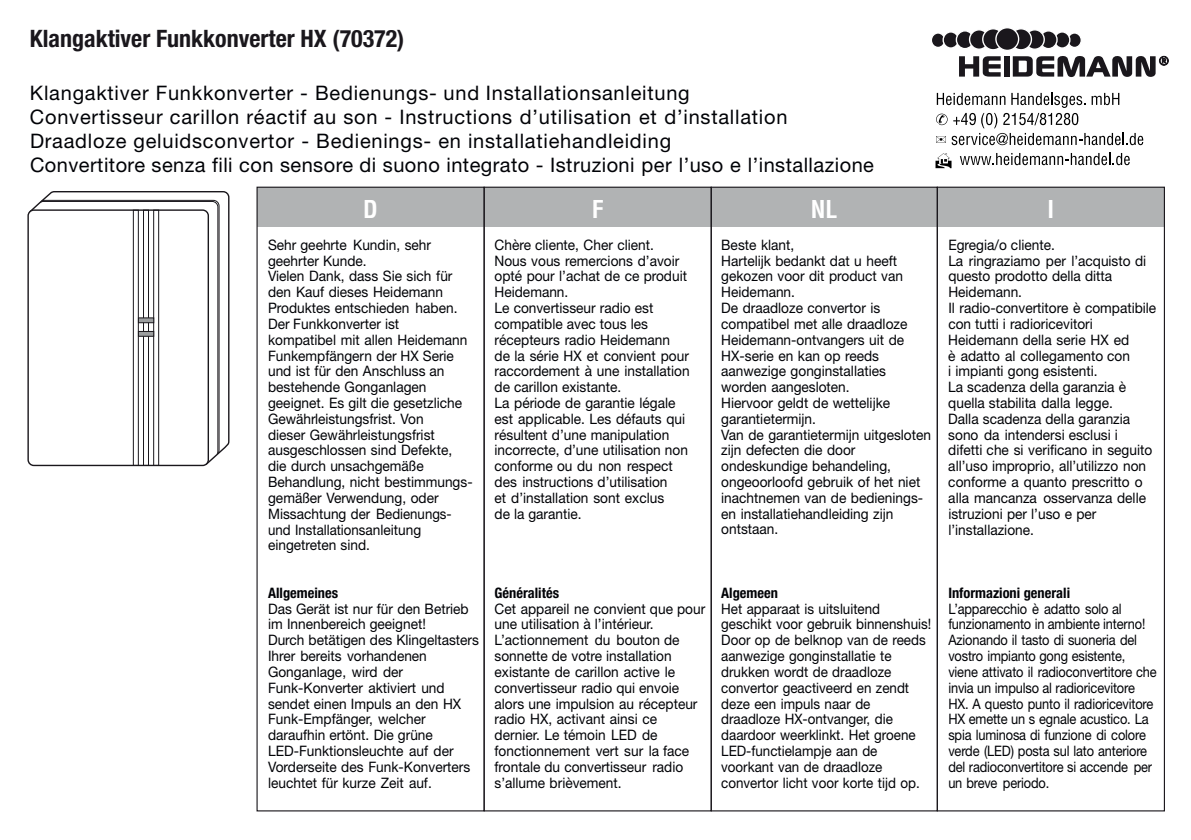
<style>
.page{position:relative;width:1191px;height:840px;background:#fff}
.page>*{position:absolute;margin:0;border:0;box-sizing:border-box;transform-origin:0 0}
.t1{font:700 condensed 24px "Helvetica Neue";color:#1a171c}
.t2{font:700 condensed 24px "Helvetica";color:#fff}
.t3{font:20px/24px "Helvetica Neue";letter-spacing:.04em;color:#000206}
.t4{font:14.4px/15.8px "Helvetica Neue";color:#000206;scale:.95 1}
.t5{font:14.4px/15.8px "Helvetica Neue";color:#000206;scale:.89 1}
.t6{font:14.4px/15.8px "Helvetica Neue";color:#000206;scale:.93 1}
.t7{font:700 condensed 14.4px "Helvetica Neue";color:#000206}
</style>
<div class="page">
<div style="left:257px;top:187px;width:907px;height:39px;background:#b1b3b4"></div>
<div style="left:936px;top:186px;width:229px;height:625px;border:1px solid #1a171c"></div>
<svg style="left:935px;top:153px;width:16px;height:15px"></svg>
<svg style="left:959px;top:153px;width:170px;height:12px"></svg>
<svg style="left:936px;top:93px;width:207px;height:52px"></svg>
<svg style="left:959px;top:56px;width:41px;height:21px"></svg>
<div style="left:1004px;top:56px;width:5px;height:21px;background:#1a171c"></div>
<svg style="left:1067px;top:33px;width:14px;height:14px"></svg>
<div style="left:1067px;top:32px;width:15px;height:16px;border:1px solid #fff;border-radius:50%"></div>
<svg style="left:1054px;top:32px;width:15px;height:16px"></svg>
<div style="left:1053px;top:31px;width:17px;height:18px;border:1px solid #fff;border-radius:50%"></div>
<div style="left:1040px;top:31px;width:17px;height:18px;background:#1a171c;border-radius:50%"></div>
<div style="left:1039px;top:30px;width:18px;height:19px;border:1px solid #fff;border-radius:50%"></div>
<svg style="left:1025px;top:30px;width:19px;height:19px"></svg>
<div style="left:1024px;top:29px;width:21px;height:21px;border:1px solid #fff;border-radius:50%"></div>
<svg style="left:1010px;top:29px;width:21px;height:21px"></svg>
<div style="left:1010px;top:28px;width:22px;height:22px;border:1px solid #fff;border-radius:50%"></div>
<svg style="left:931px;top:33px;width:13px;height:14px"></svg>
<div style="left:930px;top:32px;width:15px;height:16px;border:1px solid #fff;border-radius:50%"></div>
<svg style="left:943px;top:32px;width:15px;height:16px"></svg>
<div style="left:942px;top:31px;width:17px;height:18px;border:1px solid #fff;border-radius:50%"></div>
<svg style="left:956px;top:31px;width:17px;height:18px"></svg>
<div style="left:955px;top:30px;width:19px;height:19px;border:1px solid #fff;border-radius:50%"></div>
<div style="left:969px;top:30px;width:19px;height:19px;background:#1a171c;border-radius:50%"></div>
<div style="left:969px;top:29px;width:20px;height:21px;border:1px solid #fff;border-radius:50%"></div>
<div style="left:982px;top:29px;width:21px;height:21px;background:#1a171c;border-radius:50%"></div>
<div style="left:982px;top:28px;width:22px;height:22px;border:1px solid #fff;border-radius:50%"></div>
<div style="left:996px;top:28px;width:22px;height:22px;background:#1a171c;border-radius:50%"></div>
<div style="left:995px;top:27px;width:24px;height:24px;border:1px solid #fff;border-radius:50%"></div>
<svg style="left:1012px;top:55px;width:156px;height:23px"></svg>
<svg style="left:29px;top:191px;width:201px;height:276px"></svg>
<svg style="left:40px;top:199px;width:180px;height:254px"></svg>
<div style="left:28px;top:210px;width:180px;height:255px;background:#fff;border-radius:6px"></div>
<div style="left:27px;top:209px;width:182px;height:257px;border:1px solid #1a171c;border-radius:6px"></div>
<div style="left:133px;top:209px;width:6px;height:256px;border:1px solid #1a171c"></div>
<div style="left:143px;top:209px;width:6px;height:256px;border:1px solid #1a171c"></div>
<div style="left:153px;top:209px;width:6px;height:256px;border:1px solid #1a171c"></div>
<svg style="left:138px;top:317px;width:16px;height:6px"></svg>
<svg style="left:138px;top:331px;width:16px;height:5px"></svg>
<h1 class="t1" style="left:30px;top:24px;width:376px">Klangaktiver Funkkonverter HX (70372)</h1>
<p class="t3" style="left:30px;top:80px;width:845px">Klangaktiver Funkkonverter - Bedienungs- und Installationsanleitung<br>Convertisseur carillon réactif au son - Instructions d’utilisation et d’installation Draadloze geluidsconvertor - Bedienings- en installatiehandleiding<br>Convertitore senza fili con sensore di suono integrato - Istruzioni per l’uso e l’installazione</p>
<h1 class="t2" style="left:363px;top:194px;width:16px">D</h1>
<h1 class="t2" style="left:591px;top:194px;width:13px">F</h1>
<h1 class="t2" style="left:811px;top:194px;width:28px">NL</h1>
<h1 class="t2" style="left:1047px;top:194px;width:8px">I</h1>
<p class="t4" style="left:268px;top:236px;width:217px">Sehr geehrte Kundin, sehr geehrter Kunde.<br>Vielen Dank, dass Sie sich für den Kauf dieses Heidemann<br>Produktes entschieden haben.<br>Der Funkkonverter ist<br>kompatibel mit allen Heidemann<br>Funkempfängern der HX Serie und ist für den Anschluss an bestehende Gonganlagen geeignet. Es gilt die gesetzliche<br>Gewährleistungsfrist. Von<br>dieser Gewährleistungsfrist ausgeschlossen sind Defekte, die durch unsachgemäße<br>Behandlung, nicht bestimmungs&shy;gemäßer Verwendung, oder<br>Missachtung der Bedienungs&shy;und Installationsanleitung eingetreten sind.</p>
<p class="t7" style="left:268px;top:583px;width:72px">Allgemeines</p>
<p class="t4" style="left:268px;top:600px;width:223px">Das Gerät ist nur für den Betrieb im Innenbereich geeignet!<br>Durch betätigen des Klingeltasters<br>Ihrer bereits vorhandenen<br>Gonganlage, wird der<br>Funk-Konverter aktiviert und sendet einen Impuls an den HX<br>Funk-Empfänger, welcher daraufhin ertönt. Die grüne<br>LED-Funktionsleuchte auf der<br>Vorderseite des Funk-Konverters leuchtet für kurze Zeit auf.</p>
<p class="t4" style="left:494px;top:236px;width:207px">Chère cliente, Cher client.<br>Nous vous remercions d’avoir opté pour l’achat de ce produit<br>Heidemann.<br>Le convertisseur radio est compatible avec tous les récepteurs radio Heidemann<br>de la série HX et convient pour raccordement à une installation de carillon existante.<br>La période de garantie légale est applicable. Les défauts qui résultent d’une manipulation incorrecte, d’une utilisation non conforme ou du non respect des instructions d’utilisation<br>et d’installation sont exclus<br>de la garantie.</p>
<p class="t4" style="left:948px;top:236px;width:220px">Egregia/o cliente.<br>La ringraziamo per l’acquisto di questo prodotto della ditta<br>Heidemann.<br>Il radio-convertitore è compatibile con tutti i radioricevitori<br>Heidemann della serie HX ed<br>è adatto al collegamento con<br>i impianti gong esistenti.<br>La scadenza della garanzia è quella stabilita dalla legge.<br>Dalla scadenza della garanzia sono da intendersi esclusi i<br>difetti che si verificano in seguito all’uso improprio, all’utilizzo non conforme a quanto prescritto o alla mancanza osservanza delle istruzioni per l’uso e per l’installazione.</p>
<p class="t4" style="left:721px;top:236px;width:222px">Beste klant,<br>Hartelijk bedankt dat u heeft gekozen voor dit product van<br>Heidemann.<br>De draadloze convertor is compatibel met alle draadloze<br>Heidemann-ontvangers uit de<br>HX-serie en kan op reeds aanwezige gonginstallaties worden aangesloten.<br>Hiervoor geldt de wettelijke garantietermijn.<br>Van de garantietermijn uitgesloten zijn defecten die door ondeskundige behandeling, ongeoorloofd gebruik of het niet inachtnemen van de bedienings&shy;en installatiehandleiding zijn ontstaan.</p>
<p class="t7" style="left:494px;top:583px;width:66px">Généralités</p>
<p class="t4" style="left:494px;top:600px;width:223px">Cet appareil ne convient que pour une utilisation à l’intérieur.<br>L’actionnement du bouton de sonnette de votre installation existante de carillon active le convertisseur radio qui envoie alors une impulsion au récepteur radio HX, activant ainsi ce dernier. Le témoin LED de fonctionnement vert sur la face frontale du convertisseur radio s’allume brièvement.</p>
<p class="t7" style="left:948px;top:583px;width:123px">Informazioni generali</p>
<p class="t5" style="left:948px;top:600px;width:236px">L’apparecchio è adatto solo al funzionamento in ambiente interno!<br>Azionando il tasto di suoneria del vostro impianto gong esistente, viene attivato il radioconvertitore che invia un impulso al radioricevitore HX. A questo punto il radioricevitore HX emette un s egnale acustico. La spia luminosa di funzione di colore verde (LED) posta sul lato anteriore del radioconvertitore si accende per un breve periodo.</p>
<p class="t7" style="left:721px;top:583px;width:58px">Algemeen</p>
<p class="t6" style="left:721px;top:600px;width:227px">Het apparaat is uitsluitend geschikt voor gebruik binnenshuis!<br>Door op de belknop van de reeds aanwezige gonginstallatie te drukken wordt de draadloze convertor geactiveerd en zendt deze een impuls naar de draadloze HX-ontvanger, die daardoor weerklinkt. Het groene<br>LED-functielampje aan de voorkant van de draadloze convertor licht voor korte tijd op.</p>
</div>
